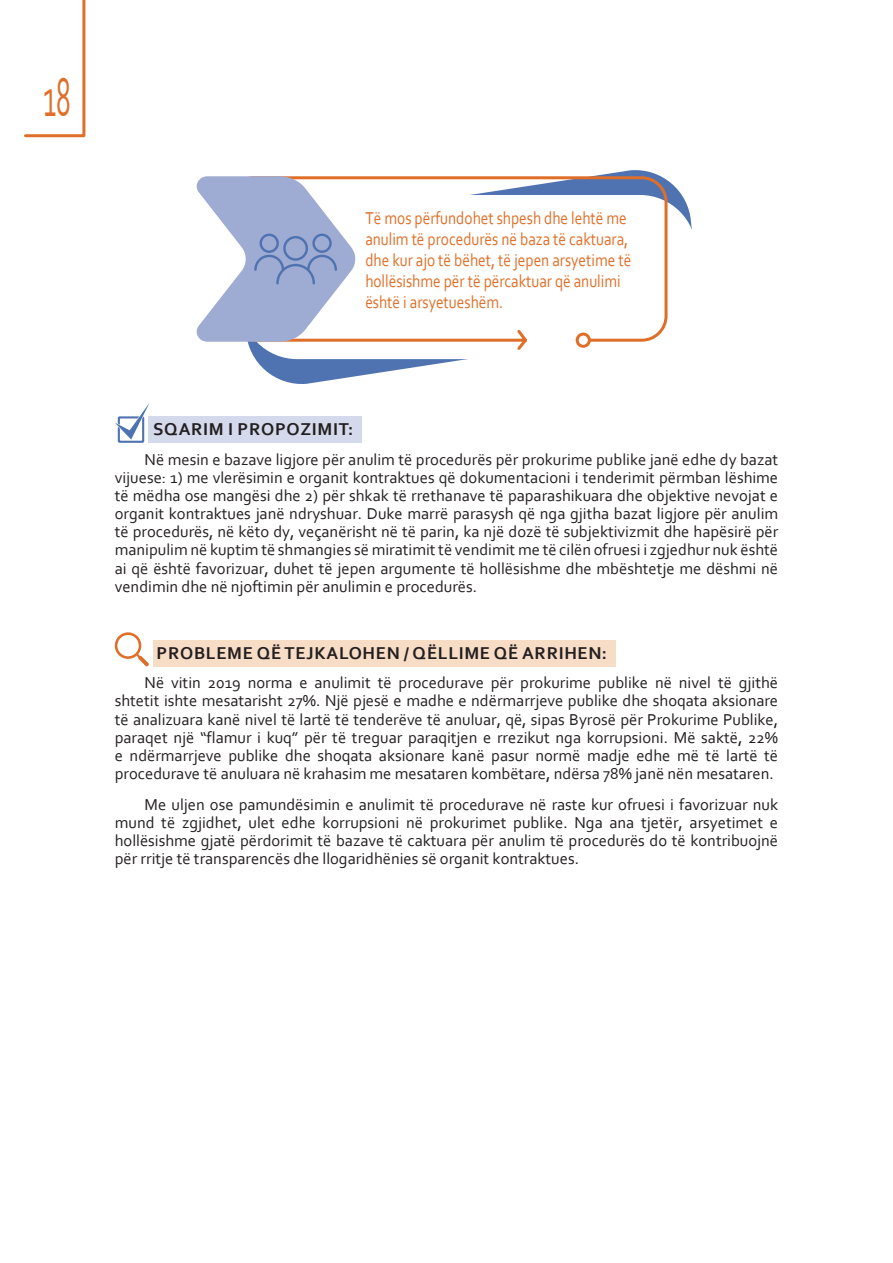
<style>
.page{position:relative;width:893px;height:1263px;background:#fff}
.page>*{position:absolute;margin:0;border:0;box-sizing:border-box;transform-origin:0 0}
.t1{font:57px "Corbel";color:#df6f28;scale:.5 1}
.tavela_vnatre{font:18px/21px "Corbel";color:#df6f28;scale:.85 1}
.Nadminuvanje_na_prob{font:700 18px "Corbel";letter-spacing:.04em;color:#231f20}
.Objasnuvanje_na_pred{font:700 18px "Corbel";letter-spacing:.04em;color:#231f20}
.t2{font:16.5px/18.1px "Corbel";color:#231f20;text-align:justify}
</style>
<div class="page">
<svg style="left:24px;top:0;width:62px;height:138px"></svg>
<div style="left:149px;top:416px;width:213px;height:27px;background:#d4d9eb"></div>
<div style="left:153px;top:640px;width:463px;height:26px;background:#f7dcc6"></div>
<svg style="left:252px;top:170px;width:440px;height:214px"></svg>
<div style="left:241px;top:195px;width:455px;height:164px;background:#fff;border-radius:56px"></div>
<svg style="left:252px;top:175px;width:417px;height:167px"></svg>
<svg style="left:196px;top:176px;width:396px;height:177px"></svg>
<svg style="left:115px;top:403px;width:35px;height:40px"></svg>
<svg style="left:114px;top:632px;width:35px;height:34px"></svg>
<h1 class="t1" style="left:43px;top:62px;width:56px">18</h1>
<p class="tavela_vnatre" style="left:365px;top:207px;width:314px">Të mos përfundohet shpesh dhe lehtë me anulim të procedurës në baza të caktuara, dhe kur ajo të bëhet, të jepen arsyetime të hollësishme për të përcaktuar që anulimi është i arsyetueshëm.</p>
<p class="Objasnuvanje_na_pred" style="left:153px;top:418px;width:202px">SQARIM I PROPOZIMIT:</p>
<p class="t2" style="left:115px;top:450px;width:665px;text-indent:30px">Në mesin e bazave ligjore për anulim të procedurës për prokurime publike janë edhe dy bazat vijuese: 1) me vlerësimin e organit kontraktues që dokumentacioni i tenderimit përmban lëshime të mëdha ose mangësi dhe 2) për shkak të rrethanave të paparashikuara dhe objektive nevojat e organit kontraktues janë ndryshuar. Duke marrë parasysh që nga gjitha bazat ligjore për anulim të procedurës, në këto dy, veçanërisht në të parin, ka një dozë të subjektivizmit dhe hapësirë për manipulim në kuptim të shmangies së miratimit të vendimit me të cilën ofruesi i zgjedhur nuk është ai që është favorizuar, duhet të jepen argumente të hollësishme dhe mbështetje me dëshmi në vendimin dhe në njoftimin për anulimin e procedurës.</p>
<p class="Nadminuvanje_na_prob" style="left:157px;top:642px;width:452px">PROBLEME QË TEJKALOHEN / QËLLIME QË ARRIHEN:</p>
<p class="t2" style="left:115px;top:673px;width:665px;text-indent:30px">Në vitin 2019 norma e anulimit të procedurave për prokurime publike në nivel të gjithë shtetit ishte mesatarisht 27%. Një pjesë e madhe e ndërmarrjeve publike dhe shoqata aksionare të analizuara kanë nivel të lartë të tenderëve të anuluar, që, sipas Byrosë për Prokurime Publike, paraqet një “flamur i kuq” për të treguar paraqitjen e rrezikut nga korrupsioni. Më saktë, 22% e ndërmarrjeve publike dhe shoqata aksionare kanë pasur normë madje edhe më të lartë të procedurave të anuluara në krahasim me mesataren kombëtare, ndërsa 78% janë nën mesataren.</p>
<p class="t2" style="left:115px;top:795px;width:665px;text-indent:30px">Me uljen ose pamundësimin e anulimit të procedurave në raste kur ofruesi i favorizuar nuk mund të zgjidhet, ulet edhe korrupsioni në prokurimet publike. Nga ana tjetër, arsyetimet e hollësishme gjatë përdorimit të bazave të caktuara për anulim të procedurës do të kontribuojnë për rritje të transparencës dhe llogaridhënies së organit kontraktues.</p>
</div>
